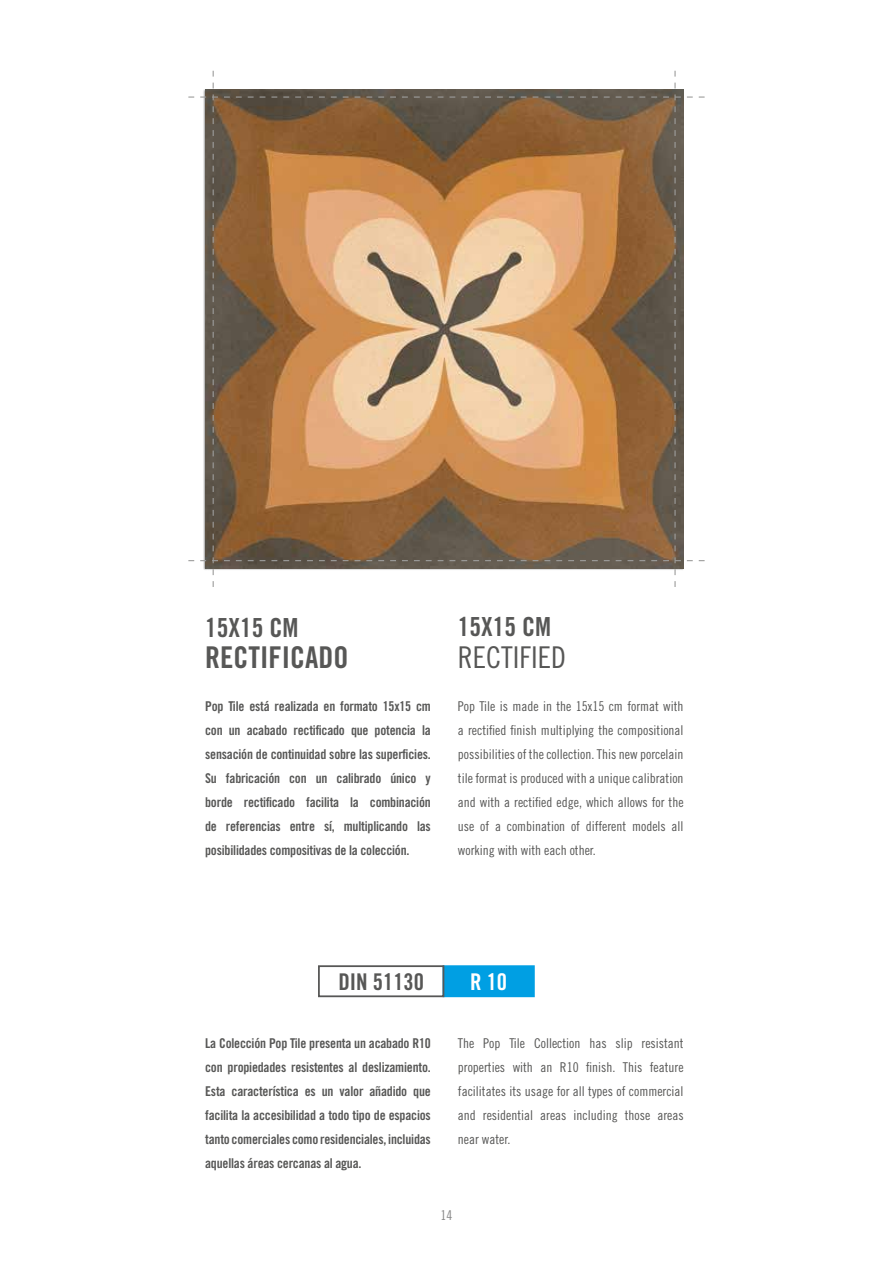
<style>
.page{position:relative;width:893px;height:1263px;background:#fff}
.page>*{position:absolute;margin:0;border:0;box-sizing:border-box;transform-origin:0 0}
.t1{font:30px "Trade Gothic Bold Cond Twenty";color:#575756}
.t2{font:30px "Trade Gothic Cond Eighteen";color:#575756}
.t3{font:26.25px "Trade Gothic Bold Cond Twenty";color:#575756}
.t4{font:23.1px "Trade Gothic Bold Cond Twenty";color:#575756}
.t5{font:23.1px "Trade Gothic Bold Cond Twenty";color:#fff}
.t6{font:13.5px/24px "Trade Gothic Bold Cond Twenty";letter-spacing:-.015em;color:#575756;text-align:justify}
.t7{font:13.5px/24px "Trade Gothic Cond Eighteen";color:#575756;text-align:justify}
.t8{font:13.5px "Trade Gothic Cond Eighteen";color:#878787}
</style>
<div class="page">
<svg style="left:188px;top:71px;width:517px;height:516px;background:#b18d6a"></svg>
<div style="left:443px;top:966px;width:91px;height:30px;background:#009fe3"></div>
<div style="left:443px;top:965px;width:92px;height:32px;border:2px solid #009fe3"></div>
<div style="left:318px;top:965px;width:126px;height:32px;border:2px solid #575756"></div>
<h2 class="t3" style="left:205px;top:611px;width:95px">15X15 CM</h2>
<h2 class="t3" style="left:458px;top:611px;width:95px">15X15 CM</h2>
<h1 class="t1" style="left:205px;top:639px;width:145px">RECTIFICADO</h1>
<h1 class="t2" style="left:458px;top:640px;width:110px">RECTIFIED</h1>
<p class="t6" style="left:205px;top:694px;width:227px">Pop Tile está realizada en formato 15x15 cm con un acabado rectificado que potencia la sensación de continuidad sobre las superficies.<br>Su fabricación con un calibrado único y borde rectificado facilita la combinación de referencias entre sí, multiplicando las posibilidades compositivas de la colección.</p>
<p class="t7" style="left:458px;top:694px;width:227px">Pop Tile is made in the 15x15 cm format with a rectified finish multiplying the compositional possibilities of the collection. This new porcelain tile format is produced with a unique calibration and with a rectified edge, which allows for the use of a combination of different models all working with with each other.</p>
<h3 class="t4" style="left:338px;top:968px;width:83px">DIN 51130</h3>
<h3 class="t5" style="left:470px;top:968px;width:35px">R 10</h3>
<p class="t6" style="left:205px;top:1031px;width:227px;text-align:left">La Colección Pop Tile presenta un acabado R10 con propiedades resistentes al deslizamiento.<br>Esta característica es un valor añadido que facilita la accesibilidad a todo tipo de espacios tanto comerciales como residenciales, incluidas aquellas áreas cercanas al agua.</p>
<p class="t7" style="left:458px;top:1031px;width:227px">The Pop Tile Collection has slip resistant properties with an R10 finish. This feature facilitates its usage for all types of commercial and residential areas including those areas near water.</p>
<p class="t8" style="left:440px;top:1207px;width:13px">14</p>
</div>
